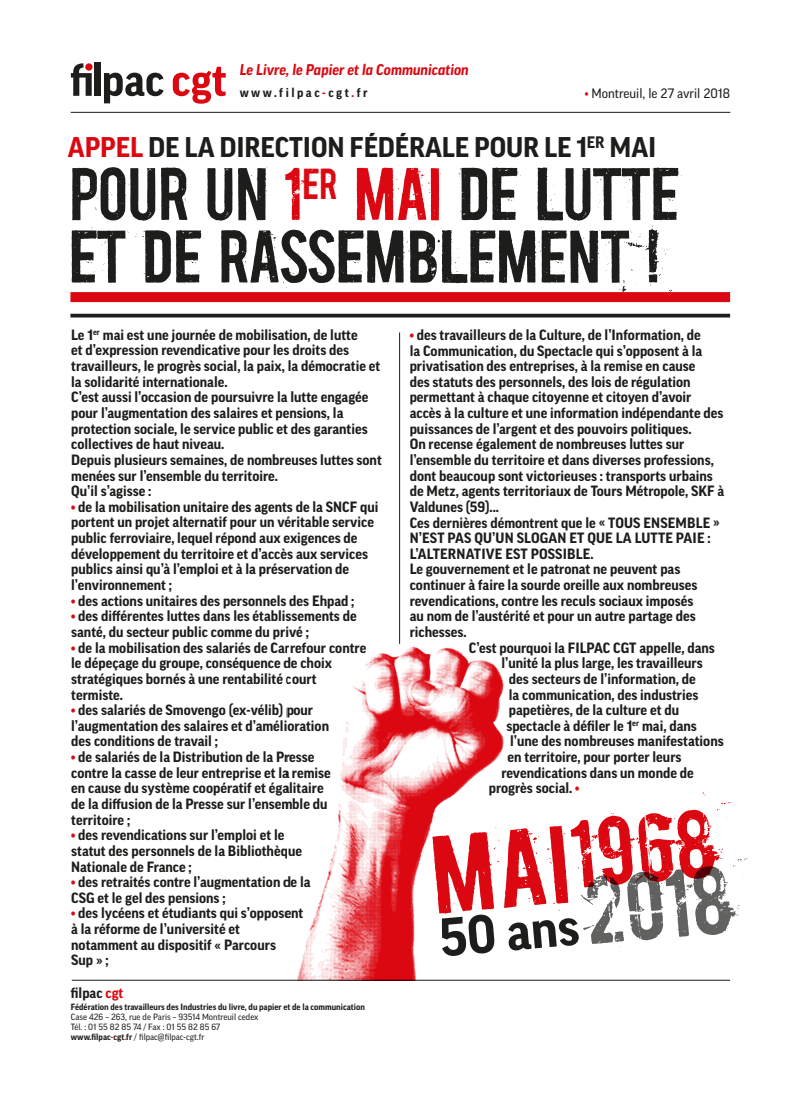
<style>
.page{position:relative;width:801px;height:1110px;background:#fff}
.page>*{position:absolute;margin:0;border:0;box-sizing:border-box;transform-origin:0 0}
.t1{font:62.5px/62.5px "Boycott";letter-spacing:-.03em;color:#1d1d1b}
.t2{font:700 27.5px "Good OT";letter-spacing:-.005em;color:#1d1d1b}
.t3{font:italic 700 15px "Good OT";color:#db0812}
.t4{font:700 14.38px/15.6px "Good OT";color:#1d1d1b}
.t5{font:13.12px "Good OT";color:#1d1d1b}
.t6{font:700 12.5px "Good OT";letter-spacing:.2em;color:#1d1d1b}
.t7{font:8.75px/10px "Good OT";color:#1d1d1b}
.t8{font:700 8.75px "Good OT";letter-spacing:-.005em;color:#1d1d1b}
.s1{color:#db0812}
.s2{font-weight:700}
.s3{font-weight:700;color:#db0812}
</style>
<div class="page">
<div style="left:70px;top:292px;width:660px;height:10px;background:#db0812"></div>
<hr style="left:71px;top:112px;width:659px;height:1px;background:#1d1d1b">
<hr style="left:72px;top:979px;width:658px;height:1px;background:#1d1d1b">
<svg style="left:173px;top:67px;width:53px;height:37px"></svg>
<svg style="left:104px;top:73px;width:60px;height:30px"></svg>
<div style="left:95px;top:63px;width:6px;height:33px;background:#1d1d1b"></div>
<svg style="left:71px;top:63px;width:21px;height:33px"></svg>
<hr style="left:399px;top:332px;width:1px;height:311px;background:#1d1d1b">
<svg style="left:70px;top:313px;width:660px;height:4px;background:#474745"></svg>
<img style="left:297px;top:643px;width:207px;height:336px">
<svg style="left:432px;top:792px;width:316px;height:164px"></svg>
<p class="t3" style="left:240px;top:61px;width:231px">Le Livre, le Papier et la Communication</p>
<p class="t6" style="left:240px;top:85px;width:130px">www.filpac<span class="s1">-</span>cgt<span class="s1">.</span>fr</p>
<h2 class="t2" style="left:68px;top:132px;width:590px"><span class="s1">Appel</span> de la direction fédérale pour le 1<sup>er</sup> mai</h2>
<h1 class="t1" style="left:68px;top:167px;width:632px">POUR UN <span class="s1">1</span><sup>ER</sup> <span class="s1">MAI</span> DE LUTTE<br>ET DE RASSEMBLEMENT !</h1>
<p class="t4" style="left:71px;top:327px;width:312px">Le 1<sup>er</sup> mai est une journée de mobilisation, de lutte<br>et d’expression revendicative pour les droits des travailleurs, le progrès social, la paix, la démocratie et la solidarité internationale.<br>C’est aussi l’occasion de poursuivre la lutte engagée pour l’augmentation des salaires et pensions, la protection sociale, le service public et des garanties collectives de haut niveau.<br>Depuis plusieurs semaines, de nombreuses luttes sont menées sur l’ensemble du territoire.<br>Qu’il s’agisse :</p>
<p class="t4" style="left:71px;top:499px;width:271px"><span class="s1">•</span> de la mobilisation unitaire des agents de la SNCF</p>
<p class="t5" style="left:585px;top:86px;width:147px"><span class="s1">•</span> Montreuil, le 27 avril 2018</p>
<p class="t4" style="left:410px;top:327px;width:292px"><span class="s1">•</span> des travailleurs de la Culture, de l’Information, de</p>
<p class="t4" style="left:410px;top:342px;width:294px">la Communication, du Spectacle qui s’opposent à la</p>
<p class="t4" style="left:410px;top:358px;width:287px">privatisation des entreprises, à la remise en cause</p>
<p class="t4" style="left:410px;top:374px;width:282px">des statuts des personnels, des lois de régulation</p>
<p class="t4" style="left:410px;top:389px;width:283px">permettant à chaque citoyenne et citoyen d’avoir</p>
<p class="t4" style="left:410px;top:405px;width:315px">accès à la culture et une information indépendante des</p>
<p class="t4" style="left:410px;top:420px;width:283px">puissances de l’argent et des pouvoirs politiques.</p>
<p class="t4" style="left:410px;top:436px;width:276px">On recense également de nombreuses luttes sur</p>
<p class="t4" style="left:410px;top:452px;width:306px">l’ensemble du territoire et dans diverses professions,</p>
<p class="t4" style="left:410px;top:467px;width:305px">dont beaucoup sont victorieuses : transports urbains</p>
<p class="t4" style="left:410px;top:483px;width:316px">de Metz, agents territoriaux de Tours Métropole, SKF à</p>
<p class="t4" style="left:410px;top:499px;width:91px">Valdunes (59)...</p>
<p class="t4" style="left:410px;top:514px;width:311px">Ces dernières démontrent que le « Tous ensemble »</p>
<p class="t4" style="left:410px;top:530px;width:302px">n’est pas qu’un slogan et que la lutte paie :</p>
<p class="t4" style="left:410px;top:545px;width:185px">l’alternative est possible.</p>
<p class="t4" style="left:410px;top:561px;width:272px">Le gouvernement et le patronat ne peuvent pas</p>
<p class="t4" style="left:410px;top:577px;width:289px">continuer à faire la sourde oreille aux nombreuses</p>
<p class="t4" style="left:410px;top:592px;width:285px">revendications, contre les reculs sociaux imposés</p>
<p class="t4" style="left:410px;top:608px;width:287px">au nom de l’austérité et pour un autre partage des</p>
<p class="t4" style="left:410px;top:624px;width:59px">richesses.</p>
<p class="t4" style="left:469px;top:639px;width:107px">C’est pourquoi la FILP</p>
<p class="t4" style="left:594px;top:639px;width:122px">AC CGT appelle, dans</p>
<p class="t4" style="left:501px;top:655px;width:203px">l’unité la plus large, les travailleurs</p>
<p class="t4" style="left:509px;top:670px;width:188px">des secteurs de l’information, de</p>
<p class="t4" style="left:509px;top:686px;width:191px">la communication, des industries</p>
<p class="t4" style="left:509px;top:702px;width:172px">papetières, de la culture et du</p>
<p class="t4" style="left:506px;top:717px;width:192px">spectacle à défiler le 1<sup>er</sup> mai, dans</p>
<p class="t4" style="left:510px;top:733px;width:215px">l’une des nombreuses manifestations</p>
<p class="t4" style="left:507px;top:749px;width:175px">en territoire, pour porter leurs</p>
<p class="t4" style="left:501px;top:764px;width:194px">revendications dans un monde de</p>
<p class="t4" style="left:489px;top:780px;width:92px">progrès social. <span class="s1">•</span></p>
<p class="t4" style="left:71px;top:499px;width:309px;text-indent:289px">qui portent un projet alternatif pour un véritable service public ferroviaire, lequel répond aux exigences de développement du territoire et d’accès aux services publics ainsi qu’à l’emploi et à la préservation de l’environnement ;</p>
<p class="t4" style="left:71px;top:592px;width:285px"><span class="s1">•</span> des actions unitaires des personnels des Ehpad ;</p>
<p class="t4" style="left:71px;top:608px;width:287px"><span class="s1">•</span> des différentes luttes dans les établissements de santé, du secteur public comme du privé ;</p>
<p class="t4" style="left:71px;top:639px;width:297px"><span class="s1">•</span> de la mobilisation des salariés de Carrefour contre le dépeçage du groupe, conséquence de choix stratégiques bornés à une rentabilité court termiste.</p>
<p class="t4" style="left:71px;top:702px;width:259px"><span class="s1">•</span> des salariés de Smovengo (ex-vélib) pour l’augmentation des salaires et d’amélioration des conditions de travail ;</p>
<p class="t4" style="left:71px;top:749px;width:261px"><span class="s1">•</span> de salariés de la Distribution de la Presse contre la casse de leur entreprise et la remise en cause du système coopératif et égalitaire de la diffusion de la Presse sur l’ensemble du territoire ;</p>
<p class="t4" style="left:71px;top:827px;width:232px"><span class="s1">•</span> des revendications sur l’emploi et le statut des personnels de la Bibliothèque<br>Nationale de France ;</p>
<p class="t4" style="left:71px;top:874px;width:241px"><span class="s1">•</span> des retraités contre l’augmentation de la<br>CSG et le gel des pensions ;</p>
<p class="t4" style="left:71px;top:905px;width:233px"><span class="s1">•</span> des lycéens et étudiants qui s’opposent à la réforme de l’université et notamment au dispositif « Parcours<br>Sup » ;</p>
<p class="t4" style="left:71px;top:985px;width:54px">filpac <span class="s1">cgt</span></p>
<p class="t8" style="left:71px;top:1001px;width:295px">Fédération des travailleurs des Industries du livre, du papier et de la communication</p>
<p class="t7" style="left:71px;top:1011px;width:189px">Case 426 – 263, rue de Paris – 93514 Montreuil cedex<br>Tél. : 01 55 82 85 74 / Fax : 01 55 82 85 67 <span class="s2">www.filpac</span><span class="s3">-</span><span class="s2">cgt</span><span class="s3">.</span><span class="s2">fr</span> / filpac@filpac-cgt.fr</p>
</div>
